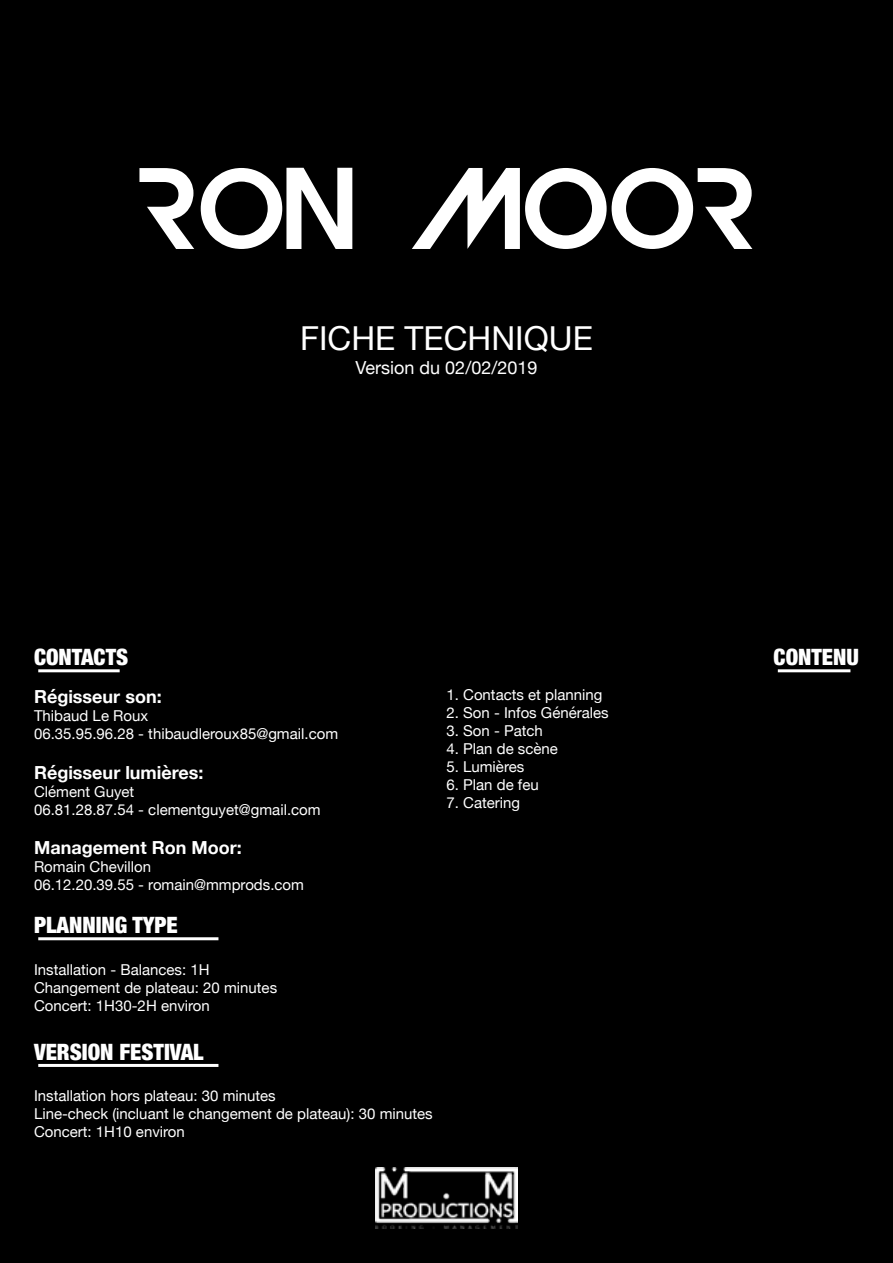
<style>
.page{position:relative;width:893px;height:1263px;background:#000}
.page>*{position:absolute;margin:0;border:0;box-sizing:border-box;transform-origin:0 0}
.t1{font:108px "Devil Breeze Demi";color:#fff}
.t2{font:33px "Helvetica Neue";color:#fff}
.t3{font:900 condensed 22.5px "Helvetica Neue";color:#fff}
.t4{font:700 18px "Helvetica Neue";color:#fff}
.t5{font:18px "Helvetica Neue";color:#fff}
.t6{font:15px/18px "Helvetica Neue";color:#fff}
</style>
<div class="page">
<img style="left:375px;top:1167px;width:143px;height:62px">
<hr style="left:38px;top:669px;width:82px;height:3px;background:#fff">
<hr style="left:778px;top:669px;width:72px;height:3px;background:#fff">
<hr style="left:38px;top:937px;width:180px;height:3px;background:#fff">
<hr style="left:38px;top:1064px;width:180px;height:3px;background:#fff">
<h1 class="t1" style="left:137px;top:156px;width:620px">RON MOOR</h1>
<h2 class="t2" style="left:300px;top:315px;width:294px">FICHE TECHNIQUE</h2>
<p class="t5" style="left:356px;top:355px;width:183px">Version du 02/02/2019</p>
<h3 class="t3" style="left:34px;top:638px;width:96px">CONTACTS</h3>
<p class="t4" style="left:34px;top:683px;width:129px">Régisseur son:</p>
<p class="t6" style="left:34px;top:708px;width:306px">Thibaud Le Roux<br>06.35.95.96.28 - thibaudleroux85@gmail.com</p>
<p class="t4" style="left:34px;top:758px;width:171px">Régisseur lumières:</p>
<p class="t6" style="left:34px;top:783px;width:288px">Clément Guyet<br>06.81.28.87.54 - clementguyet@gmail.com</p>
<p class="t4" style="left:34px;top:834px;width:209px">Management Ron Moor:</p>
<p class="t6" style="left:34px;top:859px;width:271px">Romain Chevillon<br>06.12.20.39.55 - romain@mmprods.com</p>
<h3 class="t3" style="left:34px;top:906px;width:145px">PLANNING TYPE</h3>
<p class="t6" style="left:34px;top:961px;width:245px">Installation - Balances: 1H<br>Changement de plateau: 20 minutes<br>Concert: 1H30-2H environ</p>
<h3 class="t3" style="left:34px;top:1033px;width:171px">VERSION FESTIVAL</h3>
<p class="t6" style="left:34px;top:1088px;width:400px">Installation hors plateau: 30 minutes<br>Line-check (incluant le changement de plateau): 30 minutes<br>Concert: 1H10 environ</p>
<p class="t6" style="left:446px;top:686px;width:157px">1. Contacts et planning</p>
<p class="t6" style="left:446px;top:704px;width:164px">2. Son - Infos Générales</p>
<p class="t6" style="left:446px;top:722px;width:98px">3. Son - Patch</p>
<p class="t6" style="left:446px;top:740px;width:113px">4. Plan de scène</p>
<p class="t6" style="left:446px;top:758px;width:79px">5. Lumières</p>
<p class="t6" style="left:446px;top:776px;width:94px">6. Plan de feu</p>
<p class="t6" style="left:446px;top:794px;width:75px">7. Catering</p>
<h3 class="t3" style="left:774px;top:638px;width:87px">CONTENU</h3>
</div>
